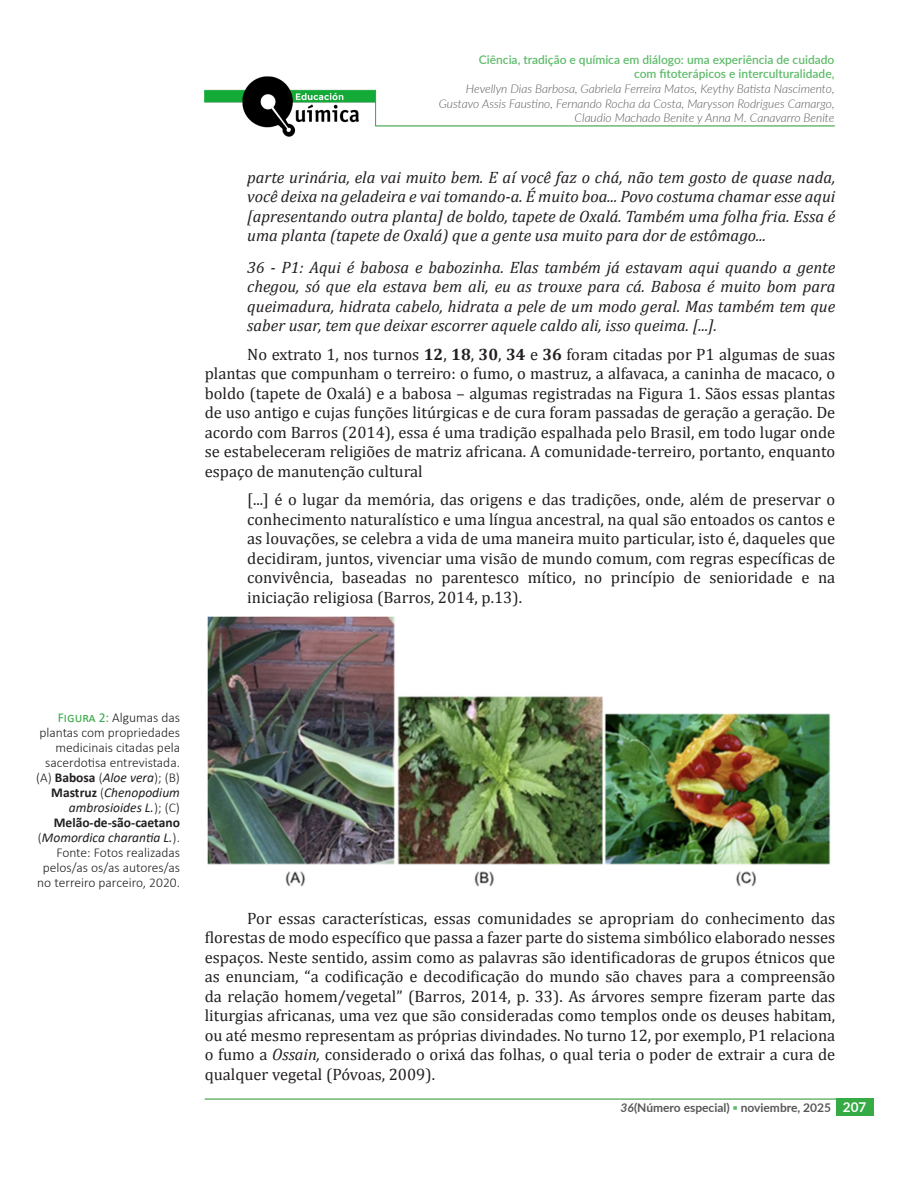
<style>
.page{position:relative;width:918px;height:1188px;background:#fff}
.page>*{position:absolute;margin:0;border:0;box-sizing:border-box;transform-origin:0 0}
.P-San{font:16.5px/19.5px "Cambria";color:#231f20;text-align:justify}
.Bando{font:italic 16.5px/19.5px "Cambria";color:#231f20;text-align:justify}
.Bando-2{font:16.5px/19.5px "Cambria";color:#231f20;text-align:justify}
.PieImg{font:300 13.5px/15px "Calibri";color:#231f20;text-align:right}
.t1{font:italic 300 12px/14.4px "Lato";color:#57585a;text-align:right}
.t2{font:600 12px/13.5px "Lato";color:#5ebb6a;text-align:right}
.t3{font:700 12px "Lato";color:#57585a}
.s1{font-weight:700}
.s2{font-weight:400;color:#36aa45}
.s3{font-weight:400;font-style:italic}
.s4{font-style:italic}
.s5{color:#5ebb6a}
.s6{font-size:13.5px;color:#fff}
</style>
<div class="page">
<hr style="left:204px;top:1098px;width:634px;height:2px;background:#9dd0a3">
<hr style="left:205px;top:1099px;width:632px;height:1px;background:#36aa45">
<div style="left:836px;top:1098px;width:37px;height:18px;background:#36aa45"></div>
<img style="left:204px;top:77px;width:171px;height:60px">
<hr style="left:375px;top:125px;width:460px;height:2px;background:#85c38d">
<hr style="left:375px;top:126px;width:460px;height:1px;background:#36aa45">
<hr style="left:375px;top:89px;width:1px;height:38px;background:#231f20;opacity:.44">
<hr style="left:375px;top:90px;width:1px;height:36px;background:#36aa45">
<img style="left:207px;top:616px;width:624px;height:271px">
<p class="t2" style="left:479px;top:52px;width:357px">Ciência, tradição e química em diálogo: uma experiência de cuidado com fitoterápicos e interculturalidade,</p>
<p class="t1" style="left:439px;top:81px;width:397px">Hevellyn Dias Barbosa, Gabriela Ferreira Matos, Keythy Batista Nascimento,<br>Gustavo Assis Faustino, Fernando Rocha da Costa, Marysson Rodrigues Camargo,<br>Claudio Machado Benite y Anna M. Canavarro Benite</p>
<p class="Bando" style="left:247px;top:167px;width:590px">parte urinária, ela vai muito bem. E aí você faz o chá, não tem gosto de quase nada, você deixa na geladeira e vai tomando-a. É muito boa... Povo costuma chamar esse aqui [apresentando outra planta] de boldo, tapete de Oxalá. Também uma folha fria. Essa é uma planta (tapete de Oxalá) que a gente usa muito para dor de estômago...</p>
<p class="Bando" style="left:247px;top:257px;width:590px">36 - P1: Aqui é babosa e babozinha. Elas também já estavam aqui quando a gente chegou, só que ela estava bem ali, eu as trouxe para cá. Babosa é muito bom para queimadura, hidrata cabelo, hidrata a pele de um modo geral. Mas também tem que saber usar, tem que deixar escorrer aquele caldo ali, isso queima. [...].</p>
<p class="P-San" style="left:205px;top:345px;width:632px;text-indent:43px">No extrato 1, nos turnos <span class="s1">12</span>, <span class="s1">18</span>, <span class="s1">30</span>, <span class="s1">34</span> e <span class="s1">36</span> foram citadas por P1 algumas de suas plantas que compunham o terreiro: o fumo, o mastruz, a alfavaca, a caninha de macaco, o boldo (tapete de Oxalá) e a babosa – algumas registradas na Figura 1. Sãos essas plantas de uso antigo e cujas funções litúrgicas e de cura foram passadas de geração a geração. De acordo com Barros (2014), essa é uma tradição espalhada pelo Brasil, em todo lugar onde se estabeleceram religiões de matriz africana. A comunidade-terreiro, portanto, enquanto espaço de manutenção cultural</p>
<p class="Bando-2" style="left:247px;top:490px;width:590px">[...] é o lugar da memória, das origens e das tradições, onde, além de preservar o conhecimento naturalístico e uma língua ancestral, na qual são entoados os cantos e as louvações, se celebra a vida de uma maneira muito particular, isto é, daqueles que decidiram, juntos, vivenciar uma visão de mundo comum, com regras específicas de convivência, baseadas no parentesco mítico, no princípio de senioridade e na iniciação religiosa (Barros, 2014, p.13).</p>
<p class="PieImg" style="left:36px;top:710px;width:145px"><span class="s2">Figura 2:</span> Algumas das plantas com propriedades medicinais citadas pela sacerdotisa entrevistada. (A) <span class="s1">Babosa</span> (<span class="s3">Aloe vera</span>); (B)<br><span class="s1">Mastruz</span> (<span class="s3">Chenopodium ambrosioides L.</span>); (C)<br><span class="s1">Melão-de-são-caetano </span>(<span class="s3">Momordica charantia L.</span>).<br>Fonte: Fotos realizadas pelos/as os/as autores/as no terreiro parceiro, 2020.</p>
<p class="P-San" style="left:205px;top:909px;width:632px;text-indent:43px">Por essas características, essas comunidades se apropriam do conhecimento das florestas de modo específico que passa a fazer parte do sistema simbólico elaborado nesses espaços. Neste sentido, assim como as palavras são identificadoras de grupos étnicos que as enunciam, “a codificação e decodificação do mundo são chaves para a compreensão da relação homem/vegetal” (Barros, 2014, p. 33). As árvores sempre fizeram parte das liturgias africanas, uma vez que são consideradas como templos onde os deuses habitam, ou até mesmo representam as próprias divindades. No turno 12, por exemplo, P1 relaciona o fumo a <span class="s4">Ossain,</span> considerado o orixá das folhas, o qual teria o poder de extrair a cura de qualquer vegetal (Póvoas, 2009).</p>
<p class="t3" style="left:621px;top:1099px;width:247px"><span class="s4">36</span>(Número especial) <span class="s5">▪</span> noviembre, 2025 <span class="s6">207</span></p>
</div>
